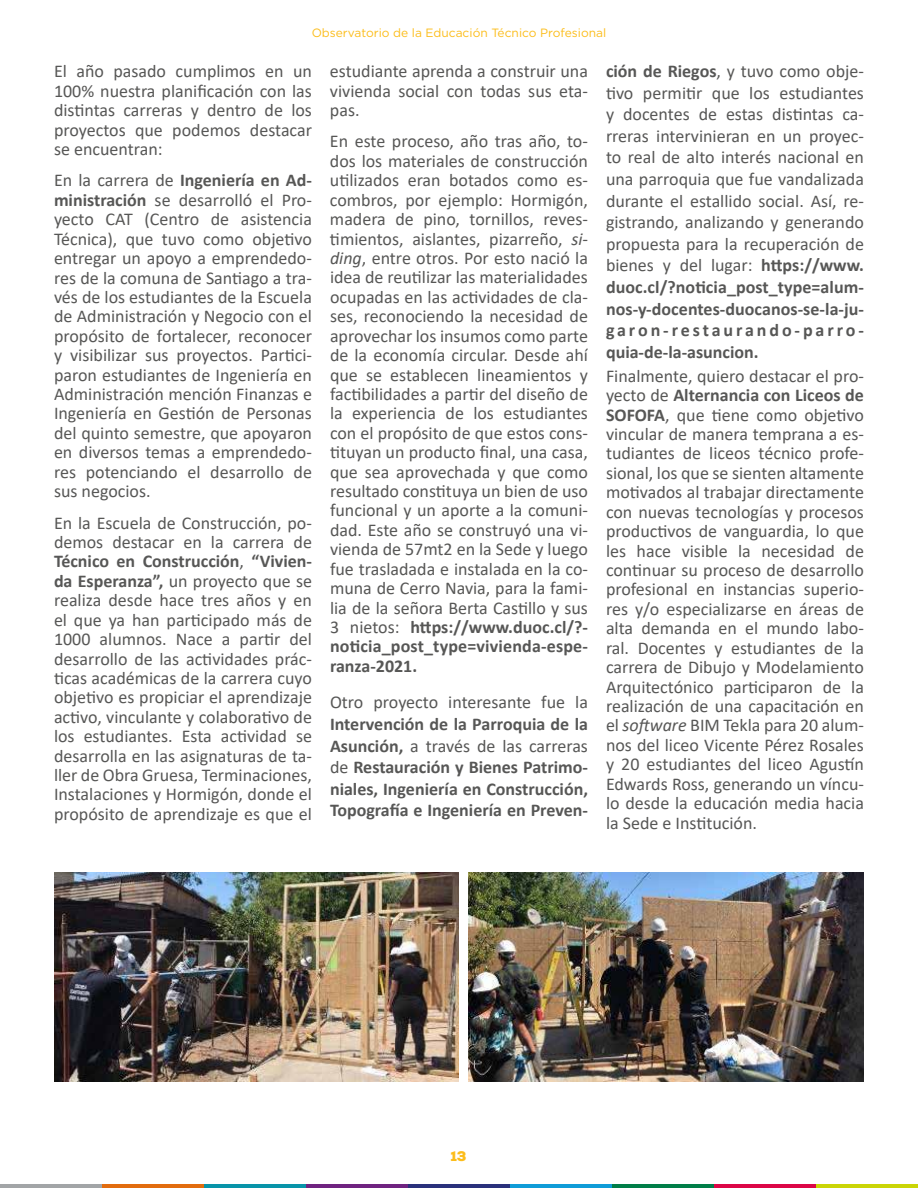
<style>
.page{position:relative;width:918px;height:1188px;background:#fff}
.page>*{position:absolute;margin:0;border:0;box-sizing:border-box;transform-origin:0 0}
.t1{font:18px/19.4px "Calibri";color:#575756;text-align:justify}
.t2{font:700 18px/21.6px "Calibri";color:#575756;text-align:justify}
.t3{font:900 13.5px "Nexa Rust Sans";color:#fcbd1b}
.t4{font:12px "Gotham";color:#fcbd1b}
.s1{font-weight:700}
.s2{font-style:italic}
.s3{font-weight:400}
</style>
<div class="page">
<hr style="left:0;top:1185px;width:102px;height:3px;background:#a2a5a7">
<hr style="left:102px;top:1185px;width:102px;height:3px;background:#e26c0e">
<hr style="left:204px;top:1185px;width:102px;height:3px;background:#0894a9">
<hr style="left:306px;top:1185px;width:102px;height:3px;background:#6f2380">
<hr style="left:408px;top:1185px;width:102px;height:3px;background:#2a317b">
<hr style="left:510px;top:1185px;width:102px;height:3px;background:#0f9cd8">
<hr style="left:612px;top:1185px;width:102px;height:3px;background:#007e48">
<hr style="left:714px;top:1185px;width:102px;height:3px;background:#dc0647">
<hr style="left:816px;top:1185px;width:102px;height:3px;background:#cad506">
<img style="left:54px;top:873px;width:404px;height:209px">
<img style="left:469px;top:873px;width:395px;height:209px">
<p class="t4" style="left:312px;top:25px;width:296px">Observatorio de la Educación Técnico Profesional</p>
<p class="t1" style="left:54px;top:61px;width:260px">El año pasado cumplimos en un 100% nuestra planificación con las distintas carreras y dentro de los proyectos que podemos destacar se encuentran:</p>
<p class="t1" style="left:54px;top:170px;width:260px">En la carrera de <span class="s1">Ingeniería en Ad&shy;ministración</span> se desarrolló el Pro&shy;yecto CAT (Centro de asistencia Técnica), que tuvo como objetivo entregar un apoyo a emprendedo&shy;res de la comuna de Santiago a tra&shy;vés de los estudiantes de la Escuela de Administración y Negocio con el propósito de fortalecer, reconocer y visibilizar sus proyectos. Partici&shy;paron estudiantes de Ingeniería en Administración mención Finanzas e Ingeniería en Gestión de Personas del quinto semestre, que apoyaron en diversos temas a emprendedo&shy;res potenciando el desarrollo de sus negocios.</p>
<p class="t1" style="left:54px;top:512px;width:260px">En la Escuela de Construcción, po&shy;demos destacar en la carrera de <span class="s1">Técnico en Construcción</span>, <span class="s1">“Vivien&shy;da Esperanza”,</span> un proyecto que se realiza desde hace tres años y en el que ya han participado más de 1000 alumnos. Nace a partir del desarrollo de las actividades prác&shy;ticas académicas de la carrera cuyo objetivo es propiciar el aprendizaje activo, vinculante y colaborativo de los estudiantes. Esta actividad se desarrolla en las asignaturas de ta&shy;ller de Obra Gruesa, Terminaciones, Instalaciones y Hormigón, donde el propósito de aprendizaje es que el</p>
<p class="t1" style="left:330px;top:61px;width:259px">estudiante aprenda a construir una vivienda social con todas sus eta&shy;pas.</p>
<p class="t1" style="left:330px;top:131px;width:260px">En este proceso, año tras año, to&shy;dos los materiales de construcción utilizados eran botados como es&shy;combros, por ejemplo: Hormigón, madera de pino, tornillos, reves&shy;timientos, aislantes, pizarreño, <span class="s2">si&shy;ding</span>, entre otros. Por esto nació la idea de reutilizar las materialidades ocupadas en las actividades de cla&shy;ses, reconociendo la necesidad de aprovechar los insumos como parte de la economía circular. Desde ahí que se establecen lineamientos y factibilidades a partir del diseño de la experiencia de los estudiantes con el propósito de que estos cons&shy;tituyan un producto final, una casa, que sea aprovechada y que como resultado constituya un bien de uso funcional y un aporte a la comuni&shy;dad. Este año se construyó una vi&shy;vienda de 57mt2 en la Sede y luego fue trasladada e instalada en la co&shy;muna de Cerro Navia, para la fami&shy;lia de la señora Berta Castillo y sus 3 nietos: <span class="s1">https://www.duoc.cl/?- noticia_post_type=vivienda-espe&shy;ranza-2021.</span></p>
<p class="t1" style="left:330px;top:692px;width:259px">Otro proyecto interesante fue la</p>
<p class="t2" style="left:330px;top:713px;width:260px">Intervención de la Parroquia de la Asunción, <span class="s3">a través de las carreras de</span> Restauración y Bienes Patrimo&shy;niales, Ingeniería en Construcción, Topografía e Ingeniería en Preven-</p>
<p class="t1" style="left:606px;top:60px;width:260px;line-height:21.6px"><span class="s1">ción de Riegos</span>, y tuvo como obje&shy;tivo permitir que los estudiantes y docentes de estas distintas ca&shy;rreras intervinieran en un proyec&shy;to real de alto interés nacional en una parroquia que fue vandalizada durante el estallido social. Así, re&shy;gistrando, analizando y generando propuesta para la recuperación de bienes y del lugar: <span class="s1">https://www. duoc.cl/?noticia_post_type=alum&shy;nos-y-docentes-duocanos-se-la-ju&shy;garon-restaurando-parro&shy;quia-de-la-asuncion.</span></p>
<p class="t1" style="left:606px;top:366px;width:260px">Finalmente, quiero destacar el pro&shy;yecto de <span class="s1">Alternancia con Liceos de SOFOFA</span>, que tiene como objetivo vincular de manera temprana a es&shy;tudiantes de liceos técnico profe&shy;sional, los que se sienten altamente motivados al trabajar directamente con nuevas tecnologías y procesos productivos de vanguardia, lo que les hace visible la necesidad de continuar su proceso de desarrollo profesional en instancias superio&shy;res y/o especializarse en áreas de alta demanda en el mundo labo&shy;ral. Docentes y estudiantes de la carrera de Dibujo y Modelamiento Arquitectónico participaron de la realización de una capacitación en el <span class="s2">software</span> BIM Tekla para 20 alum&shy;nos del liceo Vicente Pérez Rosales y 20 estudiantes del liceo Agustín Edwards Ross, generando un víncu&shy;lo desde la educación media hacia la Sede e Institución.</p>
<p class="t3" style="left:451px;top:1147px;width:18px">13</p>
</div>
